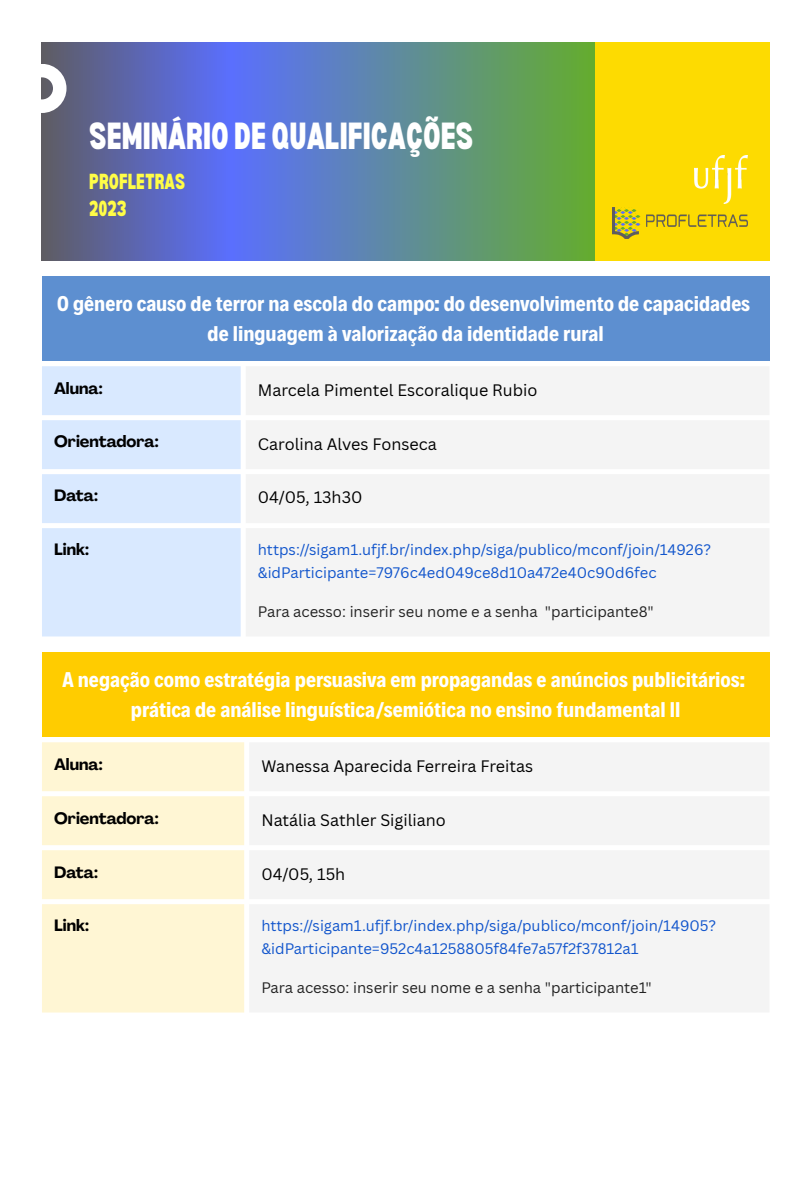
<style>
.page{position:relative;width:810px;height:1181px;background:#fff}
.page>*{position:absolute;margin:0;border:0;box-sizing:border-box;transform-origin:0 0}
.t1{font:900 condensed 36.9px "Bernoru";color:#fff}
.t2{font:700 21.6px/30.3px "Decalotype";color:#fff;text-align:center}
.t3{font:900 condensed 21.3px/26.5px "Bernoru";color:#fffd47}
.t4{font:16.2px "Canva Sans";color:#000}
.t5{font:700 16.2px "Agrandir";color:#000}
.t6{font:14.85px/22.2px "Canva Sans";color:#15c}
.t7{font:14.85px "Canva Sans";color:#222}
</style>
<div class="page">
<div style="left:42px;top:42px;width:727px;height:218px;background:#fddb01"></div>
<svg style="left:42px;top:42px;width:552px;height:218px;background:#5d809f"></svg>
<svg style="left:42px;top:64px;width:25px;height:49px"></svg>
<img style="left:613px;top:207px;width:135px;height:31px">
<img style="left:694px;top:156px;width:54px;height:48px">
<div style="left:42px;top:276px;width:727px;height:85px;background:#5d8fd0"></div>
<div style="left:42px;top:366px;width:199px;height:270px;background:#d9e9ff"></div>
<div style="left:246px;top:367px;width:523px;height:269px;background:#f4f4f4"></div>
<div style="left:42px;top:652px;width:727px;height:85px;background:#fc0"></div>
<div style="left:42px;top:742px;width:202px;height:270px;background:#fff6d4"></div>
<div style="left:250px;top:743px;width:519px;height:269px;background:#f4f4f4"></div>
<p class="t1" style="left:89px;top:115px;width:385px">SEMINÁRIO DE QUALIFICAÇÕES</p>
<p class="t3" style="left:89px;top:167px;width:97px">PROFLETRAS<br>2023</p>
<p class="t2" style="left:57px;top:287px;width:694px">O gênero causo de terror na escola do campo: do desenvolvimento de capacidades de linguagem à valorização da identidade rural</p>
<p class="t5" style="left:54px;top:381px;width:50px">Aluna:</p>
<p class="t4" style="left:258px;top:378px;width:281px">Marcela Pimentel Escoralique Rubio</p>
<p class="t5" style="left:54px;top:435px;width:106px">Orientadora:</p>
<p class="t4" style="left:258px;top:432px;width:180px">Carolina Alves Fonseca</p>
<p class="t5" style="left:54px;top:489px;width:45px">Data:</p>
<p class="t4" style="left:258px;top:486px;width:106px">04/05, 13h30</p>
<p class="t5" style="left:54px;top:543px;width:36px">Link:</p>
<p class="t6" style="left:258px;top:538px;width:455px">https://sigam1.ufjf.br/index.php/siga/publico/mconf/join/14926? &amp;idParticipante=7976c4ed049ce8d10a472e40c90d6fec</p>
<p class="t7" style="left:258px;top:601px;width:398px">Para acesso: inserir seu nome e a senha "participante8"</p>
<p class="t2" style="left:62px;top:663px;width:684px">A negação como estratégia persuasiva em propagandas e anúncios publicitários: prática de análise linguística/semiótica no ensino fundamental II</p>
<p class="t5" style="left:54px;top:757px;width:50px">Aluna:</p>
<p class="t4" style="left:261px;top:754px;width:273px">Wanessa Aparecida Ferreira Freitas</p>
<p class="t5" style="left:54px;top:811px;width:106px">Orientadora:</p>
<p class="t4" style="left:261px;top:808px;width:186px">Natália Sathler Sigiliano</p>
<p class="t5" style="left:54px;top:865px;width:45px">Data:</p>
<p class="t4" style="left:261px;top:862px;width:85px">04/05, 15h</p>
<p class="t5" style="left:54px;top:919px;width:36px">Link:</p>
<p class="t6" style="left:261px;top:914px;width:456px">https://sigam1.ufjf.br/index.php/siga/publico/mconf/join/14905? &amp;idParticipante=952c4a1258805f84fe7a57f2f37812a1</p>
<p class="t7" style="left:261px;top:977px;width:392px">Para acesso: inserir seu nome e a senha "participante1"</p>
</div>
